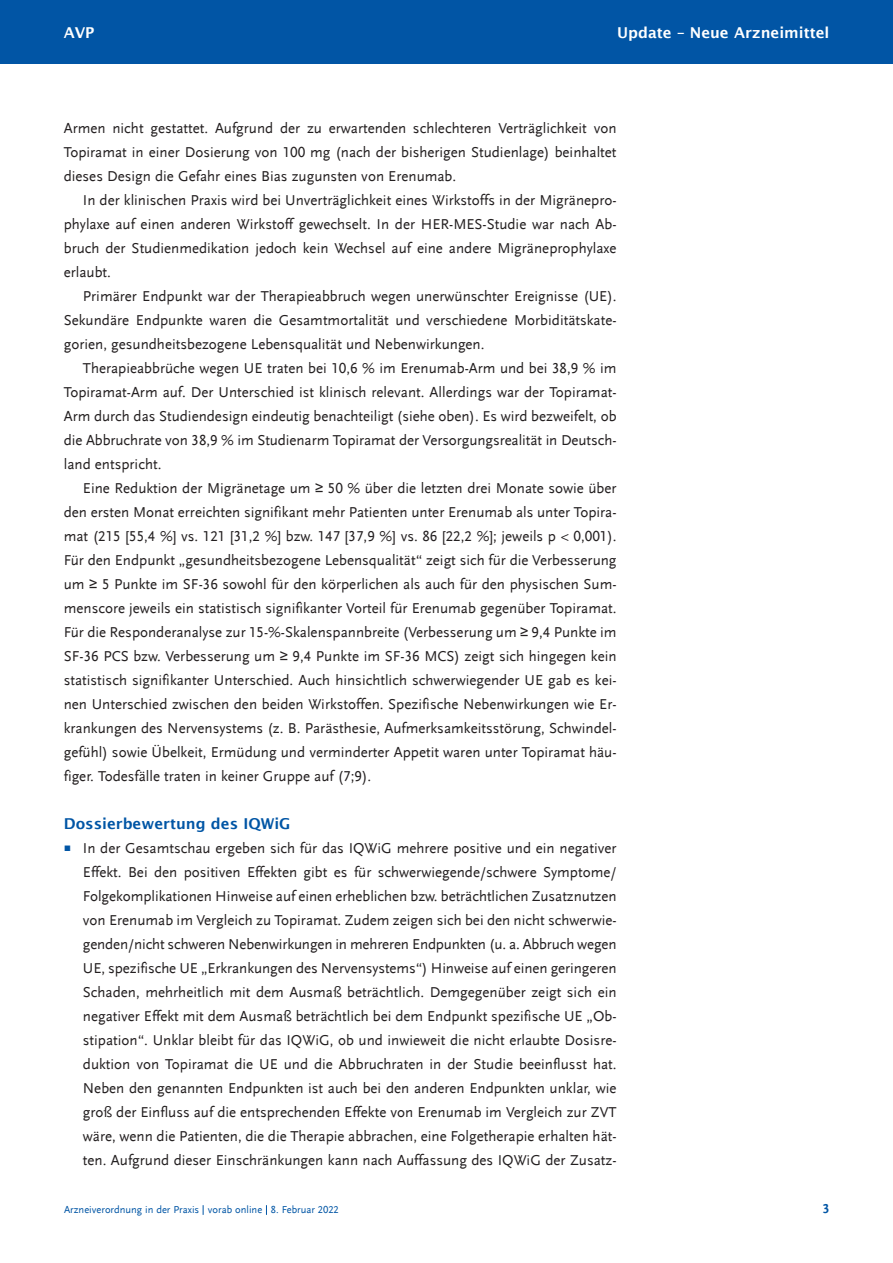
<style>
.page{position:relative;width:893px;height:1263px;background:#fff}
.page>*{position:absolute;margin:0;border:0;box-sizing:border-box;transform-origin:0 0}
.t1{font:15px/24px "Scala Sans LF";color:#231f20;text-align:justify}
.t2{font:600 15px "Lucida Sans";color:#fff}
.t3{font:600 15px "Lucida Sans";color:#0155a5}
.t4{font:700 13.5px "Scala Sans LF";color:#0155a5}
.t5{font:10.5px "Scala Sans LF";color:#0155a5}
.s1{font-family:"Arial"}
.s2{font-family:"Scala Sans Expert";font-size:12px;color:#0155a5}
</style>
<div class="page">
<div style="left:0;top:0;width:892px;height:64px;background:#0155a5"></div>
<p class="t2" style="left:64px;top:24px;width:32px">AVP</p>
<p class="t2" style="left:617px;top:24px;width:214px">Update – Neue Arzneimittel</p>
<p class="t1" style="left:64px;top:116px;width:554px">Armen nicht gestattet. Aufgrund der zu erwartenden schlechteren Verträglichkeit von Topiramat in einer Dosierung von 100 mg (nach der bisherigen Studienlage) beinhaltet dieses Design die Gefahr eines Bias zugunsten von Erenumab.</p>
<p class="t1" style="left:64px;top:188px;width:554px;text-indent:19px">In der klinischen Praxis wird bei Unverträglichkeit eines Wirkstoffs in der Migränepro - phylaxe auf einen anderen Wirkstoff gewechselt. In der HER-MES-Studie war nach Ab - bruch der Studienmedikation jedoch kein Wechsel auf eine andere Migräneprophylaxe erlaubt.</p>
<p class="t1" style="left:64px;top:284px;width:554px;text-indent:19px">Primärer Endpunkt war der Therapieabbruch wegen unerwünschter Ereignisse (UE).<br>Sekundäre Endpunkte waren die Gesamtmortalität und verschiedene Morbiditätskate - gorien, gesundheitsbezogene Lebensqualität und Nebenwirkungen.</p>
<p class="t1" style="left:64px;top:356px;width:554px;text-indent:19px">Therapieabbrüche wegen UE traten bei 10,6 % im Erenumab-Arm und bei 38,9 % im Topiramat-Arm auf. Der Unterschied ist klinisch relevant. Allerdings war der Topiramat-Arm durch das Studiendesign eindeutig benachteiligt (siehe oben). Es wird bezweifelt, ob die Abbruchrate von 38,9 % im Studienarm Topiramat der Versorgungsrealität in Deutsch - land entspricht.</p>
<p class="t1" style="left:64px;top:476px;width:554px;text-indent:19px">Eine Reduktion der Migränetage um <span class="s1">≥</span> 50 % über die letzten drei Monate sowie über den ersten Monat erreichten signifikant mehr Patienten unter Erenumab als unter Topira - mat (215 [55,4 %] vs. 121 [31,2 %] bzw. 147 [37,9 %] vs. 86 [22,2 %]; jeweils p &lt; 0,001).<br>Für den Endpunkt „gesundheitsbezogene Lebensqualität“ zeigt sich für die Verbesserung um <span class="s1">≥</span> 5 Punkte im SF-36 sowohl für den körperlichen als auch für den physischen Sum - men score jeweils ein statistisch signifikanter Vorteil für Erenumab gegenüber Topiramat.<br>Für die Responderanalyse zur 15-%-Skalenspannbreite (Verbesserung um <span class="s1">≥</span> 9,4 Punkte im SF-36 PCS bzw. Verbesserung um <span class="s1">≥</span> 9,4 Punkte im SF-36 MCS) zeigt sich hingegen kein statistisch signifikanter Unterschied. Auch hinsichtlich schwerwiegender UE gab es kei&shy;nen Unterschied zwischen den beiden Wirkstoffen. Spezifische Nebenwirkungen wie Er - kran kungen des Nervensystems (z. B. Parästhesie, Aufmerksamkeitsstörung, Schwindel - gefühl) sowie Übelkeit, Ermüdung und verminderter Appetit waren unter Topiramat häu&shy;figer. Todesfälle traten in keiner Gruppe auf (7;9).</p>
<p class="t3" style="left:64px;top:815px;width:228px">Dossierbewertung des IQWiG</p>
<p class="t1" style="left:83px;top:836px;width:535px;text-indent:-19px"><span class="s2">r</span> In der Gesamtschau ergeben sich für das IQWiG mehrere positive und ein negativer Effekt. Bei den positiven Effekten gibt es für schwerwiegende/schwere Symptome/ Folgekomplikationen Hinweise auf einen erheblichen bzw. beträchtlichen Zusatznutzen von Erenumab im Vergleich zu Topiramat. Zudem zeigen sich bei den nicht schwerwie&shy;genden/nicht schweren Nebenwirkungen in mehreren Endpunkten (u. a. Abbruch wegen UE, spezifische UE „Erkrankungen des Nervensystems“) Hinweise auf einen geringeren Schaden, mehrheitlich mit dem Ausmaß beträchtlich. Demgegenüber zeigt sich ein negativer Effekt mit dem Ausmaß beträchtlich bei dem Endpunkt spezifische UE „Ob&shy;stipation“. Unklar bleibt für das IQWiG, ob und inwieweit die nicht erlaubte Dosisre&shy;duktion von Topiramat die UE und die Abbruchraten in der Studie beeinflusst hat.<br>Neben den genannten Endpunkten ist auch bei den anderen Endpunkten unklar, wie groß der Einfluss auf die entsprechenden Effekte von Erenumab im Vergleich zur ZVT wäre, wenn die Patienten, die die Therapie abbrachen, eine Folgetherapie erhalten hät&shy;ten. Aufgrund dieser Einschränkungen kann nach Auffassung des IQWiG der Zusatz-</p>
<p class="t5" style="left:64px;top:1204px;width:276px">Arzneiverordnung in der Praxis vorab online 8. Februar 2022</p>
<p class="t4" style="left:823px;top:1201px;width:8px">3</p>
</div>
